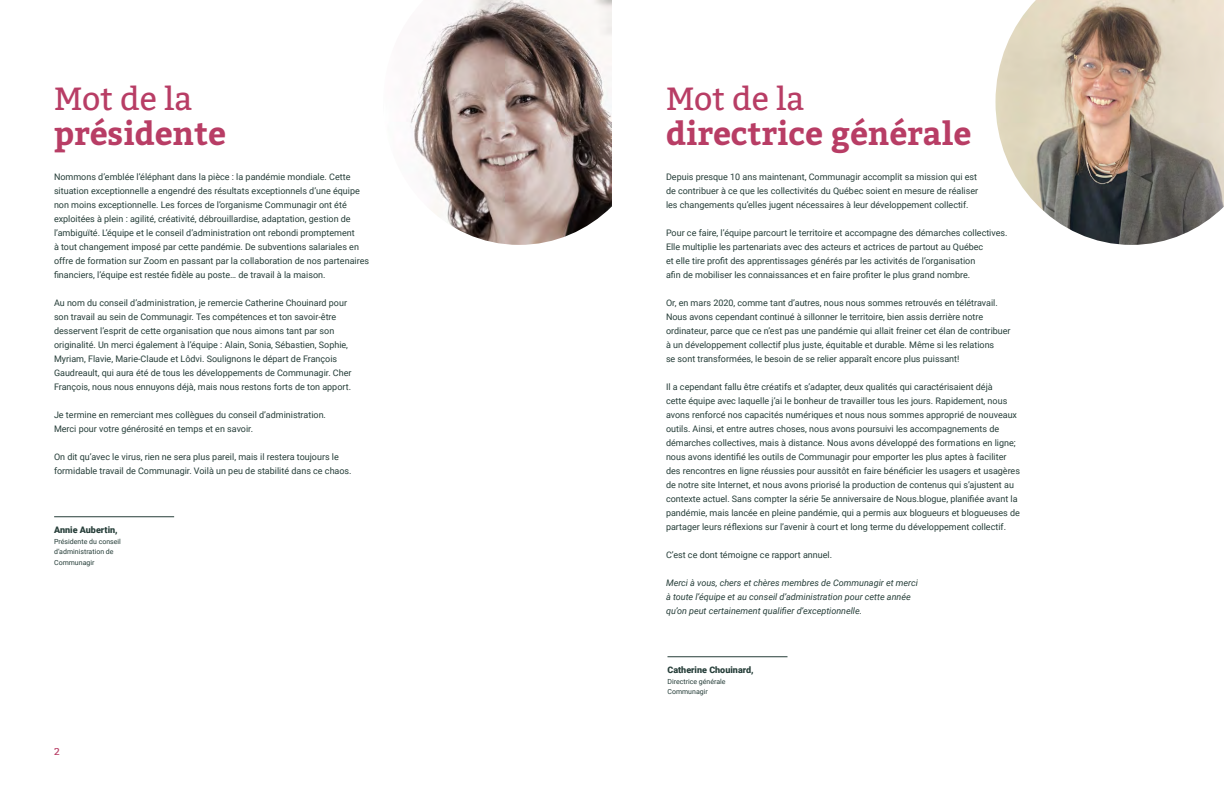
<style>
.page{position:relative;width:1224px;height:792px;background:#fff}
.page>*{position:absolute;margin:0;border:0;box-sizing:border-box;transform-origin:0 0}
.t1{font:700 32px "Bitter";color:#b83d65}
.t2{font:32px "Bitter";color:#b83d65}
.t3{font:10px "Bitter";color:#b83d65}
.t4{font:9px/14px "Roboto";color:#263e39}
.t5{font:italic 9px/14px "Roboto";color:#263e39}
.t6{font:900 9px "Roboto";color:#263e39}
.t7{font:7px/10.5px "Roboto";color:#263e39}
</style>
<div class="page">
<img style="left:410px;top:0;width:202px;height:245px">
<img style="left:996px;top:0;width:228px;height:245px">
<hr style="left:54px;top:516px;width:120px;height:1px;background:#263e39">
<hr style="left:668px;top:656px;width:120px;height:1px;background:#263e39">
<h1 class="t2" style="left:54px;top:80px;width:140px">Mot de la</h1>
<h1 class="t1" style="left:54px;top:114px;width:174px">présidente</h1>
<p class="t4" style="left:54px;top:169px;width:317px">Nommons d’emblée l’éléphant dans la pièce : la pandémie mondiale. Cette situation exceptionnelle a engendré des résultats exceptionnels d’une équipe non moins exceptionnelle. Les forces de l’organisme Communagir ont été exploitées à plein : agilité, créativité, débrouillardise, adaptation, gestion de l’ambiguïté. L’équipe et le conseil d’administration ont rebondi promptement<br>à tout changement imposé par cette pandémie. De subventions salariales en offre de formation sur Zoom en passant par la collaboration de nos partenaires financiers, l’équipe est restée fidèle au poste… de travail à la maison.</p>
<p class="t4" style="left:54px;top:295px;width:299px">Au nom du conseil d’administration, je remercie Catherine Chouinard pour son travail au sein de Communagir. Tes compétences et ton savoir-être desservent l’esprit de cette organisation que nous aimons tant par son originalité. Un merci également à l’équipe : Alain, Sonia, Sébastien, Sophie, Myriam, Flavie, Marie-Claude et Lôdvi. Soulignons le départ de François Gaudreault, qui aura été de tous les développements de Communagir. Cher François, nous nous ennuyons déjà, mais nous restons forts de ton apport.</p>
<p class="t4" style="left:54px;top:407px;width:274px">Je termine en remerciant mes collègues du conseil d’administration.<br>Merci pour votre générosité en temps et en savoir.</p>
<p class="t4" style="left:54px;top:449px;width:299px">On dit qu’avec le virus, rien ne sera plus pareil, mais il restera toujours le formidable travail de Communagir. Voilà un peu de stabilité dans ce chaos.</p>
<p class="t6" style="left:54px;top:524px;width:65px">Annie Aubertin,</p>
<p class="t7" style="left:54px;top:536px;width:68px">Présidente du conseil d’administration de<br>Communagir</p>
<p class="t3" style="left:54px;top:746px;width:7px">2</p>
<h1 class="t2" style="left:666px;top:80px;width:140px">Mot de la</h1>
<h1 class="t1" style="left:666px;top:114px;width:307px">directrice générale</h1>
<p class="t4" style="left:666px;top:169px;width:314px;text-align:justify">Depuis presque 10 ans maintenant, Communagir accomplit sa mission qui est de contribuer à ce que les collectivités du Québec soient en mesure de réaliser les changements qu’elles jugent nécessaires à leur développement collectif.</p>
<p class="t4" style="left:666px;top:225px;width:343px">Pour ce faire, l’équipe parcourt le territoire et accompagne des démarches collectives.<br>Elle multiplie les partenariats avec des acteurs et actrices de partout au Québec<br>et elle tire profit des apprentissages générés par les activités de l’organisation<br>afin de mobiliser les connaissances et en faire profiter le plus grand nombre.</p>
<p class="t4" style="left:666px;top:295px;width:346px">Or, en mars 2020, comme tant d’autres, nous nous sommes retrouvés en télétravail.<br>Nous avons cependant continué à sillonner le territoire, bien assis derrière notre ordinateur, parce que ce n’est pas une pandémie qui allait freiner cet élan de contribuer à un développement collectif plus juste, équitable et durable. Même si les relations<br>se sont transformées, le besoin de se relier apparaît encore plus puissant!</p>
<p class="t4" style="left:666px;top:379px;width:356px">Il a cependant fallu être créatifs et s’adapter, deux qualités qui caractérisaient déjà<br>cette équipe avec laquelle j’ai le bonheur de travailler tous les jours. Rapidement, nous avons renforcé nos capacités numériques et nous nous sommes approprié de nouveaux outils. Ainsi, et entre autres choses, nous avons poursuivi les accompagnements de démarches collectives, mais à distance. Nous avons développé des formations en ligne; nous avons identifié les outils de Communagir pour emporter les plus aptes à faciliter des rencontres en ligne réussies pour aussitôt en faire bénéficier les usagers et usagères de notre site Internet, et nous avons priorisé la production de contenus qui s’ajustent au contexte actuel. Sans compter la série 5e anniversaire de Nous.blogue, planifiée avant la pandémie, mais lancée en pleine pandémie, qui a permis aux blogueurs et blogueuses de partager leurs réflexions sur l’avenir à court et long terme du développement collectif.</p>
<p class="t4" style="left:666px;top:547px;width:168px">C’est ce dont témoigne ce rapport annuel.</p>
<p class="t5" style="left:666px;top:575px;width:253px">Merci à vous, chers et chères membres de Communagir et merci à toute l’équipe et au conseil d’administration pour cette année qu’on peut certainement qualifier d’exceptionnelle.</p>
<p class="t6" style="left:668px;top:664px;width:88px">Catherine Chouinard,</p>
<p class="t7" style="left:668px;top:676px;width:60px">Directrice générale<br>Communagir</p>
</div>
